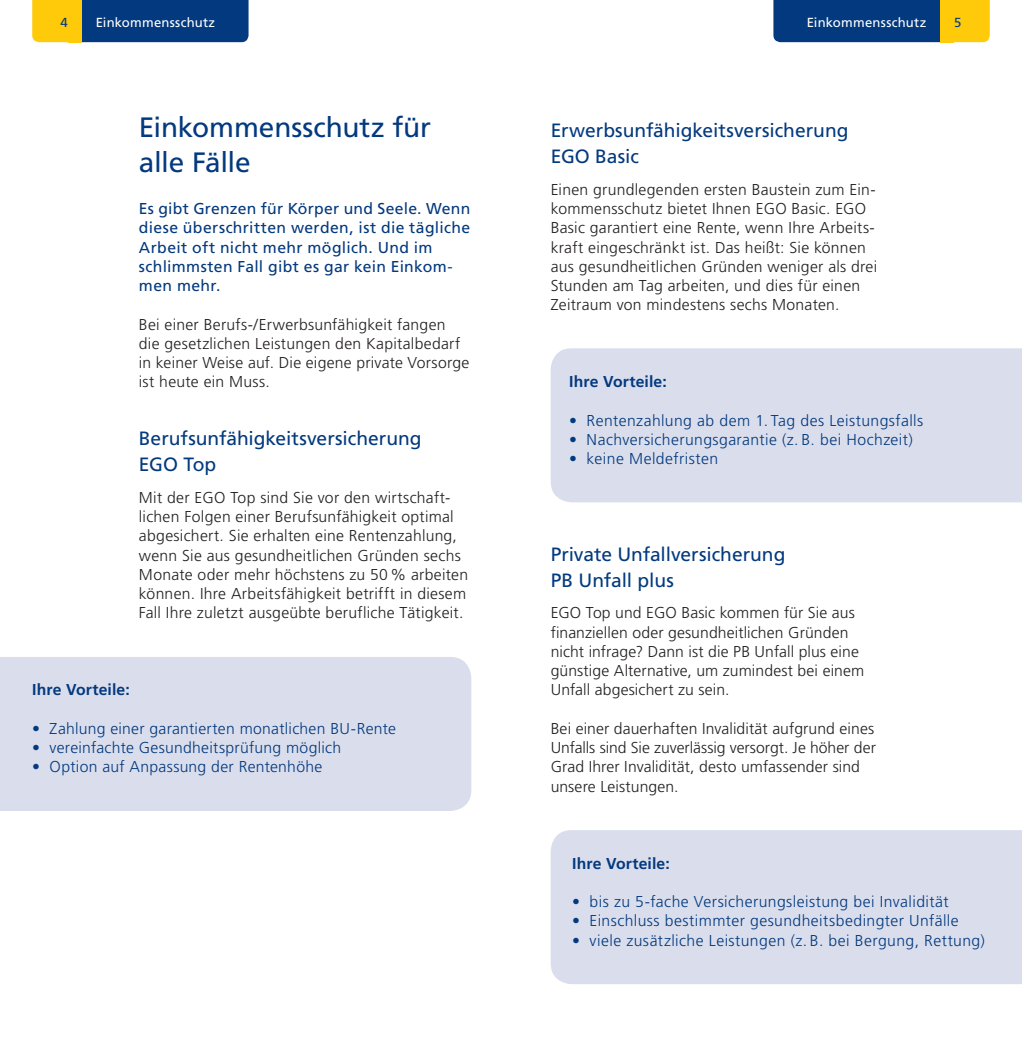
<style>
.page{position:relative;width:1022px;height:1042px;background:#fff}
.page>*{position:absolute;margin:0;border:0;box-sizing:border-box;transform-origin:0 0}
.t1{font:28px/35px "Frutiger LT Std";letter-spacing:-.005em;color:#03397e}
.t2{font:19.25px/26.2px "Frutiger LT Std";letter-spacing:-.005em;color:#03397e}
.t3{font:300 15.75px/19.2px "Frutiger LT Std";letter-spacing:.015em;color:#231f20}
.t4{font:300 15.75px "Frutiger LT Std";letter-spacing:.025em;color:#03397e}
.t5{font:15.75px/19.2px "Frutiger LT Std";letter-spacing:.02em;color:#03397e}
.t6{font:700 15.75px "Frutiger LT Std";letter-spacing:.01em;color:#03397e}
.t7{font:13.12px "Frutiger LT Std";letter-spacing:.02em;color:#fff}
.t8{font:13.12px "Frutiger LT Std";color:#03397e}
</style>
<div class="page">
<svg style="left:32px;top:0;width:217px;height:42px;background:#30536a"></svg>
<div style="left:68px;top:0;width:14px;height:42px;background:#feca0a"></div>
<svg style="left:773px;top:0;width:217px;height:42px;background:#30536a"></svg>
<div style="left:940px;top:0;width:14px;height:42px;background:#feca0a"></div>
<div style="left:0;top:657px;width:471px;height:154px;background:#dadeec"></div>
<div style="left:551px;top:348px;width:471px;height:154px;background:#dadeec"></div>
<div style="left:551px;top:830px;width:471px;height:154px;background:#dadeec"></div>
<p class="t8" style="left:61px;top:15px;width:9px">4</p>
<p class="t7" style="left:96px;top:15px;width:121px">Einkommensschutz</p>
<p class="t7" style="left:807px;top:15px;width:121px">Einkommensschutz</p>
<p class="t8" style="left:954px;top:15px;width:9px">5</p>
<h1 class="t1" style="left:139px;top:110px;width:294px">Einkommensschutz für alle Fälle</h1>
<p class="t5" style="left:139px;top:199px;width:333px">Es gibt Grenzen für Körper und Seele. Wenn diese überschritten werden, ist die tägliche Arbeit oft nicht mehr möglich. Und im schlimmsten Fall gibt es gar kein Einkom&shy;men mehr.</p>
<p class="t3" style="left:139px;top:315px;width:332px">Bei einer Berufs-/Erwerbsunfähigkeit fangen die gesetzlichen Leistungen den Kapitalbedarf in keiner Weise auf. Die eigene private Vorsorge ist heute ein Muss.</p>
<p class="t2" style="left:139px;top:425px;width:284px">Berufsunfähigkeitsversicherung<br>EGO Top</p>
<p class="t3" style="left:139px;top:488px;width:331px">Mit der EGO Top sind Sie vor den wirtschaft&shy;lichen Folgen einer Berufsunfähigkeit optimal abgesichert. Sie erhalten eine Rentenzahlung, wenn Sie aus gesundheitlichen Gründen sechs Monate oder mehr höchstens zu 50% arbeiten können. Ihre Arbeitsfähigkeit betrifft in diesem Fall Ihre zuletzt ausgeübte berufliche Tätigkeit.</p>
<p class="t6" style="left:32px;top:681px;width:99px">Ihre Vorteile:</p>
<p class="t4" style="left:32px;top:719px;width:365px">• Zahlung einer garantierten monatlichen BU-Rente</p>
<p class="t4" style="left:32px;top:739px;width:310px">• vereinfachte Gesundheitsprüfung möglich</p>
<p class="t4" style="left:32px;top:758px;width:292px">• Option auf Anpassung der Rentenhöhe</p>
<p class="t2" style="left:551px;top:117px;width:299px">Erwerbsunfähigkeitsversicherung<br>EGO Basic</p>
<p class="t3" style="left:551px;top:180px;width:328px">Einen grundlegenden ersten Baustein zum Ein&shy;kommensschutz bietet Ihnen EGO Basic. EGO Basic garantiert eine Rente, wenn Ihre Arbeits&shy;kraft eingeschränkt ist. Das heißt: Sie können aus gesundheitlichen Gründen weniger als drei Stunden am Tag arbeiten, und dies für einen Zeitraum von mindestens sechs Monaten.</p>
<p class="t6" style="left:569px;top:373px;width:99px">Ihre Vorteile:</p>
<p class="t4" style="left:569px;top:411px;width:355px">• Rentenzahlung ab dem 1. Tag des Leistungsfalls</p>
<p class="t4" style="left:569px;top:431px;width:345px">• Nachversicherungsgarantie (z. B. bei Hochzeit)</p>
<p class="t4" style="left:569px;top:450px;width:150px">• keine Meldefristen</p>
<p class="t2" style="left:551px;top:541px;width:236px">Private Unfallversicherung<br>PB Unfall plus</p>
<p class="t3" style="left:551px;top:603px;width:315px">EGO Top und EGO Basic kommen für Sie aus finanziellen oder gesundheitlichen Gründen nicht infrage? Dann ist die PB Unfall plus eine günstige Alternative, um zumindest bei einem Unfall abgesichert zu sein.</p>
<p class="t3" style="left:551px;top:719px;width:327px">Bei einer dauerhaften Invalidität aufgrund eines Unfalls sind Sie zuverlässig versorgt. Je höher der Grad Ihrer Invalidität, desto umfassender sind unsere Leistungen.</p>
<p class="t6" style="left:572px;top:854px;width:99px">Ihre Vorteile:</p>
<p class="t4" style="left:572px;top:893px;width:378px">• bis zu 5-fache Versicherungsleistung bei Invalidität</p>
<p class="t4" style="left:572px;top:912px;width:388px">• Einschluss bestimmter gesundheitsbedingter Unfälle</p>
<p class="t4" style="left:572px;top:931px;width:414px">• viele zusätzliche Leistungen (z. B. bei Bergung, Rettung)</p>
</div>
